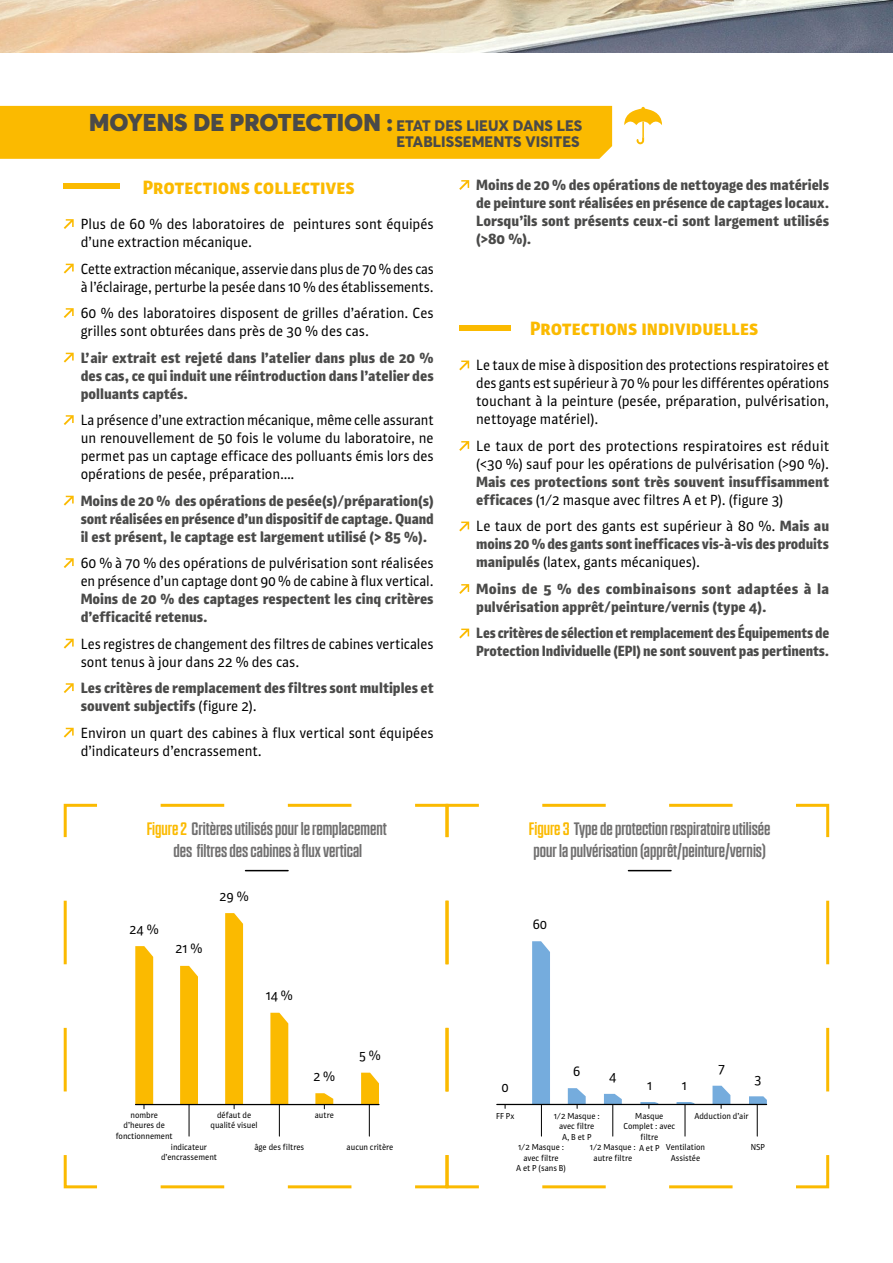
<style>
.page{position:relative;width:893px;height:1263px;background:#fff}
.page>*{position:absolute;margin:0;border:0;box-sizing:border-box;transform-origin:0 0}
.t1{font:900 24px "Averta";letter-spacing:.005em;color:#4a4a49}
.t2{font:900 19.5px "Plantago";color:#fbba00}
.t3{font:18px/21.6px "NTF Grand Medium";color:#706f6f;text-align:center}
.t4{font:15px/18px "Plantago";color:#000}
.t5{font:900 15px/18px "Plantago";color:#4a4a49;text-align:justify}
.t6{font:900 15px/18px "Plantago";color:#4a4a49;scale:.95 1}
.t7{font:15px/18px "Plantago";color:#000;scale:.96 1}
.t8{font:900 15px/18px "Plantago";color:#4a4a49;scale:1.04 1}
.t9{font:800 15px "Averta";letter-spacing:.005em;color:#4a4a49}
.t10{font:13.95px "Plantago";color:#000}
.t11{font:8.85px/10.6px "Plantago";color:#000;text-align:center}
.s1{font-weight:800;font-size:15px}
.s2{font-weight:400;color:#000}
.s3{color:#fbba00}
</style>
<div class="page">
<svg style="left:63px;top:803px;width:381px;height:386px"></svg>
<svg style="left:444px;top:803px;width:386px;height:386px"></svg>
<img style="left:0;top:0;width:893px;height:53px">
<div style="left:0;top:106px;width:612px;height:53px;background:#fbba00"></div>
<svg style="left:64px;top:219px;width:10px;height:10px"></svg>
<svg style="left:64px;top:264px;width:10px;height:10px"></svg>
<svg style="left:64px;top:308px;width:10px;height:10px"></svg>
<svg style="left:64px;top:353px;width:10px;height:10px"></svg>
<svg style="left:64px;top:415px;width:10px;height:10px"></svg>
<svg style="left:64px;top:496px;width:10px;height:10px"></svg>
<svg style="left:64px;top:558px;width:10px;height:10px"></svg>
<svg style="left:64px;top:639px;width:10px;height:10px"></svg>
<svg style="left:64px;top:683px;width:10px;height:10px"></svg>
<svg style="left:64px;top:728px;width:10px;height:10px"></svg>
<svg style="left:459px;top:180px;width:10px;height:10px"></svg>
<svg style="left:459px;top:361px;width:10px;height:9px"></svg>
<svg style="left:459px;top:441px;width:10px;height:10px"></svg>
<svg style="left:459px;top:522px;width:10px;height:9px"></svg>
<svg style="left:459px;top:584px;width:10px;height:10px"></svg>
<svg style="left:459px;top:629px;width:10px;height:9px"></svg>
<hr style="left:246px;top:870px;width:42px;height:1px;background:#000">
<hr style="left:628px;top:870px;width:43px;height:1px;background:#000">
<svg style="left:624px;top:107px;width:38px;height:37px"></svg>
<div style="left:64px;top:184px;width:56px;height:5px;background:#fbba00"></div>
<div style="left:459px;top:325px;width:51px;height:6px;background:#fbba00"></div>
<svg style="left:532px;top:941px;width:18px;height:163px;background:#78addd"></svg>
<svg style="left:604px;top:1094px;width:18px;height:10px"></svg>
<svg style="left:677px;top:1102px;width:17px;height:2px"></svg>
<svg style="left:749px;top:1096px;width:18px;height:8px"></svg>
<hr style="left:497px;top:1104px;width:270px;height:1px;background:#000">
<hr style="left:541px;top:1104px;width:1px;height:32px;background:#000">
<hr style="left:612px;top:1104px;width:1px;height:32px;background:#000">
<hr style="left:685px;top:1104px;width:1px;height:32px;background:#000">
<hr style="left:757px;top:1104px;width:1px;height:32px;background:#000">
<svg style="left:712px;top:1086px;width:18px;height:22px"></svg>
<svg style="left:640px;top:1102px;width:18px;height:6px"></svg>
<svg style="left:568px;top:1088px;width:18px;height:20px"></svg>
<svg style="left:180px;top:966px;width:18px;height:138px;background:#fabb06"></svg>
<svg style="left:270px;top:1013px;width:18px;height:91px;background:#fabd0c"></svg>
<svg style="left:361px;top:1073px;width:18px;height:31px"></svg>
<hr style="left:136px;top:1104px;width:243px;height:1px;background:#000">
<hr style="left:189px;top:1104px;width:1px;height:32px;background:#000">
<hr style="left:279px;top:1104px;width:1px;height:32px;background:#000">
<hr style="left:369px;top:1104px;width:1px;height:32px;background:#000">
<svg style="left:315px;top:1093px;width:18px;height:16px"></svg>
<svg style="left:225px;top:913px;width:18px;height:196px;background:#f9bb0a"></svg>
<svg style="left:135px;top:946px;width:18px;height:163px;background:#f8bc0d"></svg>
<h1 class="t1" style="left:89px;top:107px;width:495px">MOYENS DE PROTECTION : <span class="s1">ETAT DES LIEUX DANS LES</span></h1>
<p class="t9" style="left:396px;top:132px;width:185px">ETABLISSEMENTS VISITES</p>
<h2 class="t2" style="left:143px;top:175px;width:214px">Protections collectives</h2>
<p class="t4" style="left:81px;top:215px;width:355px">Plus de 60 % des laboratoires de peintures sont équipés d’une extraction mécanique.</p>
<p class="t7" style="left:81px;top:259px;width:369px">Cette extraction mécanique, asservie dans plus de 70 % des cas à l’éclairage, perturbe la pesée dans 10 % des établissements.</p>
<p class="t4" style="left:81px;top:304px;width:354px">60 % des laboratoires disposent de grilles d’aération. Ces grilles sont obturées dans près de 30 % des cas.</p>
<p class="t5" style="left:81px;top:348px;width:354px">L’air extrait est rejeté dans l’atelier dans plus de 20 % des cas, ce qui induit une réintroduction dans l’atelier des polluants captés.</p>
<p class="t4" style="left:81px;top:411px;width:354px;text-align:justify">La présence d’une extraction mécanique, même celle assurant un renouvellement de 50 fois le volume du laboratoire, ne permet pas un captage efficace des polluants émis lors des opérations de pesée, préparation….</p>
<p class="t5" style="left:81px;top:491px;width:354px">Moins de 20 % des opérations de pesée(s)/préparation(s) sont réalisées en présence d’un dispositif de captage. Quand il est présent, le captage est largement utilisé (&gt; 85 %).</p>
<p class="t4" style="left:81px;top:554px;width:355px">60 % à 70 % des opérations de pulvérisation sont réalisées en présence d’un captage dont 90 % de cabine à flux vertical.</p>
<p class="t5" style="left:81px;top:590px;width:354px">Moins de 20 % des captages respectent les cinq critères d’efficacité retenus.</p>
<p class="t4" style="left:81px;top:634px;width:354px">Les registres de changement des filtres de cabines verticales sont tenus à jour dans 22 % des cas.</p>
<p class="t5" style="left:81px;top:679px;width:355px">Les critères de remplacement des filtres sont multiples et souvent subjectifs <span class="s2">(figure 2).</span></p>
<p class="t4" style="left:81px;top:723px;width:354px">Environ un quart des cabines à flux vertical sont équipées d’indicateurs d’encrassement.</p>
<p class="t5" style="left:476px;top:176px;width:355px">Moins de 20 % des opérations de nettoyage des matériels de peinture sont réalisées en présence de captages locaux.<br>Lorsqu’ils sont présents ceux-ci sont largement utilisés (&gt;80 %).</p>
<h2 class="t2" style="left:530px;top:317px;width:230px">Protections individuelles</h2>
<p class="t4" style="left:476px;top:356px;width:355px;text-align:justify">Le taux de mise à disposition des protections respiratoires et des gants est supérieur à 70 % pour les différentes opérations touchant à la peinture (pesée, préparation, pulvérisation, nettoyage matériel).</p>
<p class="t4" style="left:476px;top:437px;width:355px">Le taux de port des protections respiratoires est réduit (&lt;30 %) sauf pour les opérations de pulvérisation (&gt;90 %).</p>
<p class="t5" style="left:476px;top:472px;width:354px">Mais ces protections sont très souvent insuffisamment efficaces <span class="s2">(1/2 masque avec filtres A et P). (figure 3)</span></p>
<p class="t5" style="left:476px;top:517px;width:354px"><span class="s2">Le taux de port des gants est supérieur à 80 %.</span> Mais au moins 20 % des gants sont inefficaces vis-à-vis des produits manipulés <span class="s2">(latex, gants mécaniques).</span></p>
<p class="t8" style="left:476px;top:579px;width:341px">Moins de 5 % des combinaisons sont adaptées à la pulvérisation apprêt/peinture/vernis (type 4).</p>
<p class="t6" style="left:476px;top:624px;width:373px">Les critères de sélection et remplacement des Équipements de<br>Protection Individuelle (EPI) ne sont souvent pas pertinents.</p>
<p class="t3" style="left:147px;top:818px;width:242px"><span class="s3">Figure 2</span> Critères utilisés pour le remplacement des filtres des cabines à flux vertical</p>
<p class="t3" style="left:529px;top:818px;width:243px;text-align:left"><span class="s3">Figure 3</span> Type de protection respiratoire utilisée pour la pulvérisation (apprêt/peinture/vernis)</p>
<p class="t10" style="left:130px;top:921px;width:31px">24 %</p>
<p class="t10" style="left:176px;top:940px;width:28px">21 %</p>
<p class="t10" style="left:220px;top:888px;width:31px">29 %</p>
<p class="t10" style="left:266px;top:987px;width:29px">14 %</p>
<p class="t10" style="left:313px;top:1068px;width:23px">2 %</p>
<p class="t11" style="left:210px;top:1109px;width:49px">défaut de qualité visuel</p>
<p class="t11" style="left:254px;top:1141px;width:51px">âge des filtres</p>
<p class="t11" style="left:131px;top:1109px;width:29px">nombre</p>
<p class="t11" style="left:124px;top:1120px;width:43px">d’heures de</p>
<p class="t11" style="left:116px;top:1130px;width:59px">fonctionnement</p>
<p class="t11" style="left:171px;top:1141px;width:38px">indicateur</p>
<p class="t11" style="left:161px;top:1152px;width:58px">d’encrassement</p>
<p class="t11" style="left:315px;top:1109px;width:21px">autre</p>
<p class="t10" style="left:359px;top:1047px;width:23px">5 %</p>
<p class="t11" style="left:347px;top:1141px;width:48px">aucun critère</p>
<p class="t10" style="left:533px;top:916px;width:16px">60</p>
<p class="t10" style="left:502px;top:1079px;width:9px">0</p>
<p class="t10" style="left:573px;top:1063px;width:9px">6</p>
<p class="t10" style="left:609px;top:1068px;width:9px">4</p>
<p class="t10" style="left:647px;top:1077px;width:6px">1</p>
<p class="t10" style="left:682px;top:1077px;width:6px">1</p>
<p class="t10" style="left:718px;top:1060px;width:8px">7</p>
<p class="t10" style="left:754px;top:1071px;width:9px">3</p>
<p class="t11" style="left:694px;top:1110px;width:56px">Adduction d’air</p>
<p class="t11" style="left:554px;top:1110px;width:47px">1/2 Masque :</p>
<p class="t11" style="left:559px;top:1121px;width:37px">avec filtre</p>
<p class="t11" style="left:562px;top:1131px;width:31px">A, B et P</p>
<p class="t11" style="left:590px;top:1141px;width:117px">1/2 Masque : A et P Ventilation</p>
<p class="t11" style="left:594px;top:1152px;width:40px">autre filtre</p>
<p class="t11" style="left:623px;top:1110px;width:53px">Masque<br>Complet : avec filtre</p>
<p class="t11" style="left:671px;top:1152px;width:31px">Assistée</p>
<p class="t11" style="left:496px;top:1110px;width:20px">FF Px</p>
<p class="t11" style="left:516px;top:1141px;width:51px">1/2 Masque : avec filtre<br>A et P (sans B)</p>
<p class="t11" style="left:751px;top:1141px;width:16px">NSP</p>
</div>
